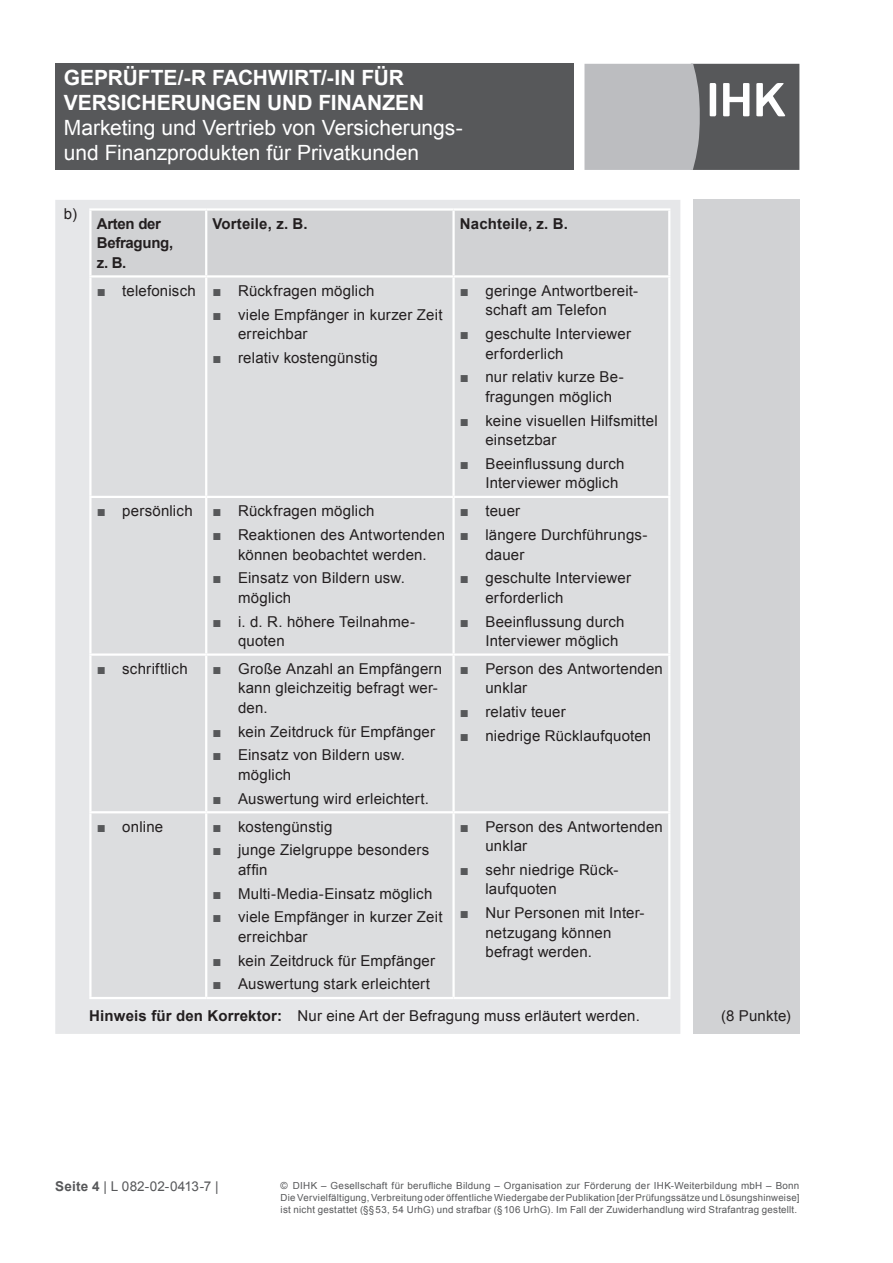
<style>
.page{position:relative;width:893px;height:1263px;background:#fff}
.page>*{position:absolute;margin:0;border:0;box-sizing:border-box;transform-origin:0 0}
.t1{font:21px/25.2px "Arial";color:#fff}
.t2{font:700 21px/25.2px "Arial";color:#fff}
.t3{font:15px/19.5px "Arial";letter-spacing:.015em;color:#231f20}
.t4{font:700 15px/19.5px "Arial";letter-spacing:.01em;color:#231f20}
.t5{font:13.5px "Arial";letter-spacing:.005em;color:#57585a}
.t6{font:9.75px/11.7px "Arial";letter-spacing:.025em;color:#57585a;text-align:justify}
.s1{font-weight:700;color:#57585a}
.s2{font-weight:700}
</style>
<div class="page">
<div style="left:55px;top:64px;width:519px;height:106px;background:#57585a"></div>
<svg style="left:584px;top:64px;width:215px;height:106px;background:#97989a"></svg>
<div style="left:55px;top:200px;width:625px;height:834px;background:#e6e7e9"></div>
<div style="left:693px;top:200px;width:106px;height:834px;background:#d1d2d4"></div>
<div style="left:92px;top:211px;width:576px;height:64px;background:#d1d2d4"></div>
<div style="left:92px;top:278px;width:576px;height:719px;background:#dcdddf"></div>
<hr style="left:89px;top:208px;width:117px;height:3px;background:#fff">
<hr style="left:89px;top:211px;width:3px;height:64px;background:#fff">
<hr style="left:206px;top:208px;width:248px;height:3px;background:#fff">
<hr style="left:205px;top:211px;width:2px;height:64px;background:#fff">
<hr style="left:454px;top:208px;width:216px;height:3px;background:#fff">
<hr style="left:452px;top:211px;width:3px;height:64px;background:#fff">
<hr style="left:668px;top:211px;width:2px;height:64px;background:#fff">
<hr style="left:89px;top:275px;width:117px;height:3px;background:#fff">
<hr style="left:89px;top:278px;width:3px;height:218px;background:#fff">
<hr style="left:206px;top:275px;width:248px;height:3px;background:#fff">
<hr style="left:205px;top:278px;width:2px;height:218px;background:#fff">
<hr style="left:454px;top:275px;width:216px;height:3px;background:#fff">
<hr style="left:452px;top:278px;width:3px;height:218px;background:#fff">
<hr style="left:668px;top:278px;width:2px;height:218px;background:#fff">
<hr style="left:89px;top:496px;width:117px;height:2px;background:#fff">
<hr style="left:89px;top:498px;width:3px;height:155px;background:#fff">
<hr style="left:206px;top:496px;width:248px;height:2px;background:#fff">
<hr style="left:205px;top:498px;width:2px;height:155px;background:#fff">
<hr style="left:454px;top:496px;width:216px;height:2px;background:#fff">
<hr style="left:452px;top:498px;width:3px;height:155px;background:#fff">
<hr style="left:668px;top:498px;width:2px;height:155px;background:#fff">
<hr style="left:89px;top:653px;width:117px;height:3px;background:#fff">
<hr style="left:89px;top:656px;width:3px;height:155px;background:#fff">
<hr style="left:206px;top:653px;width:248px;height:3px;background:#fff">
<hr style="left:205px;top:656px;width:2px;height:155px;background:#fff">
<hr style="left:454px;top:653px;width:216px;height:3px;background:#fff">
<hr style="left:452px;top:656px;width:3px;height:155px;background:#fff">
<hr style="left:668px;top:656px;width:2px;height:155px;background:#fff">
<hr style="left:89px;top:811px;width:117px;height:2px;background:#fff">
<hr style="left:89px;top:813px;width:3px;height:184px;background:#fff">
<hr style="left:206px;top:811px;width:248px;height:2px;background:#fff">
<hr style="left:205px;top:813px;width:2px;height:184px;background:#fff">
<hr style="left:454px;top:811px;width:216px;height:2px;background:#fff">
<hr style="left:452px;top:813px;width:3px;height:184px;background:#fff">
<hr style="left:668px;top:813px;width:2px;height:184px;background:#fff">
<hr style="left:89px;top:997px;width:117px;height:2px;background:#fff">
<hr style="left:206px;top:997px;width:248px;height:2px;background:#fff">
<hr style="left:454px;top:997px;width:216px;height:2px;background:#fff">
<h1 class="t2" style="left:64px;top:65px;width:362px;text-indent:230px">rt/-in für<br>Versicherungen und Finanzen</h1>
<h1 class="t1" style="left:64px;top:115px;width:400px">Marketing und Vertrieb von Versicherungs&shy;und Finanzprodukten für Privatkunden</h1>
<h1 class="t2" style="left:64px;top:65px;width:195px">Geprüfte/-r Fachwi</h1>
<p class="t3" style="left:64px;top:204px;width:15px">b)</p>
<p class="t4" style="left:97px;top:214px;width:78px">Arten der<br>Befragung, z. B.</p>
<p class="t4" style="left:213px;top:214px;width:97px">Vorteile, z. B.</p>
<p class="t4" style="left:460px;top:214px;width:110px">Nachteile, z. B.</p>
<p class="t3" style="left:97px;top:281px;width:279px"><span class="s1">■</span> telefonisch <span class="s1">■</span> Rückfragen möglich</p>
<p class="t3" style="left:238px;top:305px;width:206px;text-indent:-26px"><span class="s1">■</span> viele Empfänger in kurzer Zeit erreichbar</p>
<p class="t3" style="left:213px;top:348px;width:167px"><span class="s1">■</span> relativ kostengünstig</p>
<p class="t3" style="left:460px;top:281px;width:180px;text-align:center"><span class="s1">■</span> geringe Antwortbereit&shy;schaft am Telefon</p>
<p class="t3" style="left:485px;top:324px;width:147px;text-indent:-26px"><span class="s1">■</span> geschulte Interviewer erforderlich</p>
<p class="t3" style="left:485px;top:367px;width:139px;text-indent:-26px"><span class="s1">■</span> nur relativ kurze Be&shy;fragungen möglich</p>
<p class="t3" style="left:485px;top:411px;width:174px;text-indent:-26px"><span class="s1">■</span> keine visuellen Hilfsmittel einsetzbar</p>
<p class="t3" style="left:485px;top:454px;width:141px;text-indent:-26px"><span class="s1">■</span> Beeinflussung durch<br>Interviewer möglich</p>
<p class="t3" style="left:97px;top:501px;width:97px"><span class="s1">■</span> persönlich</p>
<p class="t3" style="left:213px;top:501px;width:163px"><span class="s1">■</span> Rückfragen möglich</p>
<p class="t3" style="left:213px;top:525px;width:234px;text-align:center"><span class="s1">■</span> Reaktionen des Antwortenden können beobachtet werden.</p>
<p class="t3" style="left:238px;top:568px;width:168px;text-indent:-26px"><span class="s1">■</span> Einsatz von Bildern usw. möglich</p>
<p class="t3" style="left:238px;top:612px;width:177px;text-indent:-26px"><span class="s1">■</span> i. d. R. höhere Teilnahme&shy;quoten</p>
<p class="t3" style="left:97px;top:659px;width:92px"><span class="s1">■</span> schriftlich</p>
<p class="t3" style="left:238px;top:659px;width:206px;text-indent:-26px"><span class="s1">■</span> Große Anzahl an Empfängern kann gleichzeitig befragt wer&shy;den.</p>
<p class="t3" style="left:213px;top:722px;width:224px"><span class="s1">■</span> kein Zeitdruck für Empfänger</p>
<p class="t3" style="left:238px;top:746px;width:168px;text-indent:-26px"><span class="s1">■</span> Einsatz von Bildern usw. möglich</p>
<p class="t3" style="left:213px;top:789px;width:218px"><span class="s1">■</span> Auswertung wird erleichtert.</p>
<p class="t3" style="left:97px;top:817px;width:68px"><span class="s1">■</span> online</p>
<p class="t3" style="left:213px;top:817px;width:121px"><span class="s1">■</span> kostengünstig</p>
<p class="t3" style="left:238px;top:840px;width:193px;text-indent:-26px"><span class="s1">■</span> junge Zielgruppe besonders affin</p>
<p class="t3" style="left:213px;top:884px;width:221px"><span class="s1">■</span> Multi-Media-Einsatz möglich</p>
<p class="t3" style="left:238px;top:907px;width:206px;text-indent:-26px"><span class="s1">■</span> viele Empfänger in kurzer Zeit erreichbar</p>
<p class="t3" style="left:213px;top:951px;width:224px"><span class="s1">■</span> kein Zeitdruck für Empfänger</p>
<p class="t3" style="left:213px;top:974px;width:219px"><span class="s1">■</span> Auswertung stark erleichtert</p>
<p class="t3" style="left:460px;top:501px;width:62px"><span class="s1">■</span> teuer</p>
<p class="t3" style="left:485px;top:525px;width:163px;text-indent:-26px"><span class="s1">■</span> längere Durchführungs&shy;dauer</p>
<p class="t3" style="left:485px;top:568px;width:147px;text-indent:-26px"><span class="s1">■</span> geschulte Interviewer erforderlich</p>
<p class="t3" style="left:485px;top:612px;width:141px;text-indent:-26px"><span class="s1">■</span> Beeinflussung durch<br>Interviewer möglich</p>
<p class="t3" style="left:485px;top:659px;width:179px;text-indent:-26px"><span class="s1">■</span> Person des Antwortenden unklar</p>
<p class="t3" style="left:460px;top:702px;width:107px"><span class="s1">■</span> relativ teuer</p>
<p class="t3" style="left:460px;top:726px;width:193px"><span class="s1">■</span> niedrige Rücklaufquoten</p>
<p class="t3" style="left:485px;top:817px;width:179px;text-indent:-26px"><span class="s1">■</span> Person des Antwortenden unklar</p>
<p class="t3" style="left:485px;top:860px;width:135px;text-indent:-26px"><span class="s1">■</span> sehr niedrige Rück&shy;laufquoten</p>
<p class="t3" style="left:485px;top:903px;width:160px;text-indent:-26px"><span class="s1">■</span> Nur Personen mit Inter&shy;netzugang können befragt werden.</p>
<p class="t3" style="left:89px;top:1006px;width:552px"><span class="s2">Hinweis für den Korrektor:</span> Nur eine Art der Befragung muss erläutert werden.</p>
<p class="t3" style="left:721px;top:1006px;width:71px">(8 Punkte)</p>
<p class="t5" style="left:55px;top:1177px;width:165px"><span class="s2">Seite 4</span> | L 082-02-0413-7 |</p>
<p class="t6" style="left:281px;top:1180px;width:520px">© DIHK – Gesellschaft für berufliche Bildung – Organisation zur Förderung der IHK-Weiterbildung mbH – Bonn Die Vervielfältigung, Verbreitung oder öffentliche Wiedergabe der Publikation [der Prüfungssätze und Lösungshinweise] ist nicht gestattet (§§53, 54 UrhG) und strafbar (§106 UrhG). Im Fall der Zuwiderhandlung wird Strafantrag gestellt.</p>
</div>
